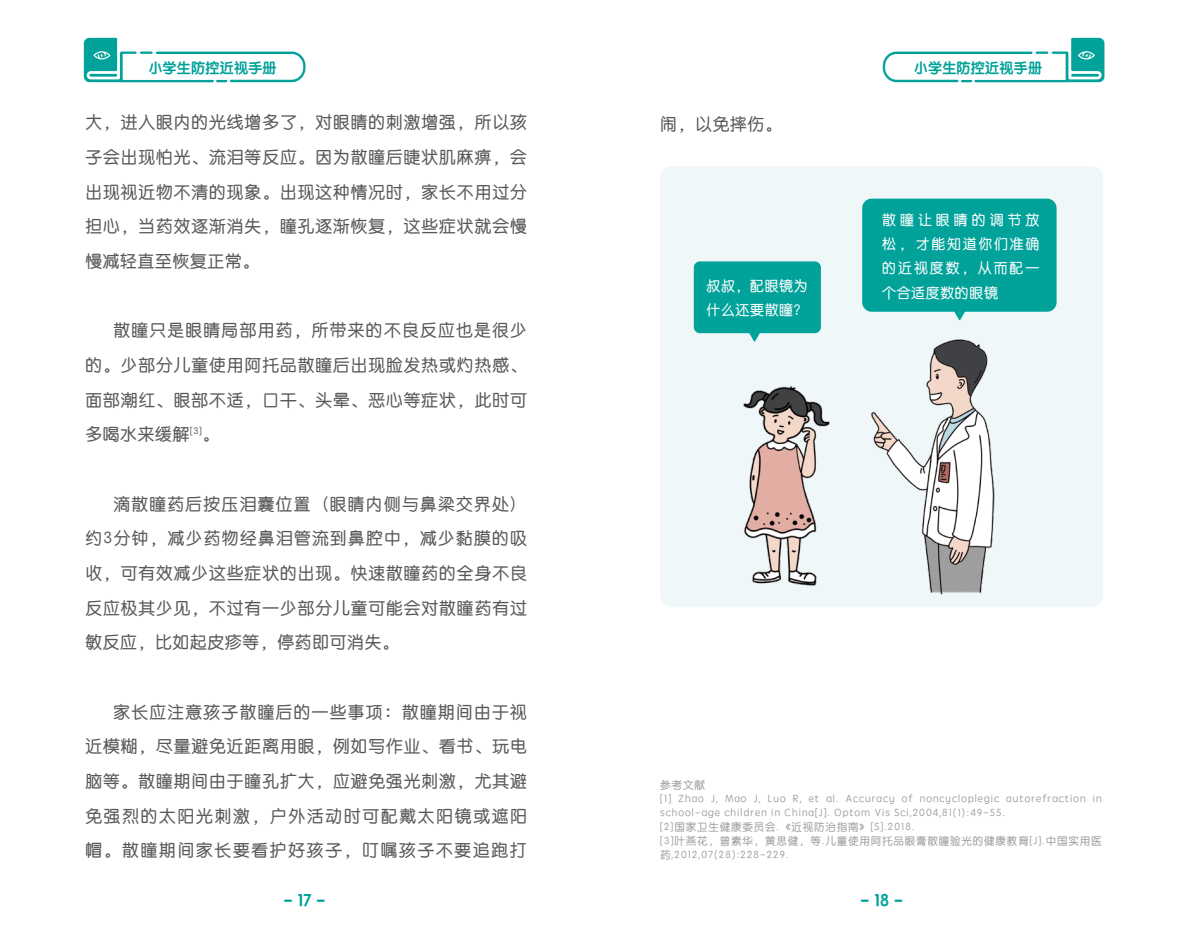
<style>
.page{position:relative;width:1191px;height:943px;background:#fff}
.page>*{position:absolute;margin:0;border:0;box-sizing:border-box;transform-origin:0 0}
.t1{font:17.5px "ST Yuanti SC Bold";color:#00a29a}
.t2{font:16.62px/34.6px "ST Yuanti SC Regular";letter-spacing:.065em;color:#595757;text-align:justify}
.t3{font:14px/24.2px "ST Yuanti SC Regular";letter-spacing:.13em;color:#fff;text-align:justify}
.t4{font:14px "ST Yuanti SC Bold";letter-spacing:.02em;color:#00a29a}
.t5{font:14px/24.2px "ST Yuanti SC Regular";letter-spacing:.05em;color:#fff}
.t6{font:10.5px/14px "ST Yuanti SC Regular";letter-spacing:.08em;color:#9fa0a0}
</style>
<div class="page">
<div style="left:660px;top:166px;width:443px;height:440px;background:#f0f7f8;border-radius:11px"></div>
<img style="left:731px;top:329px;width:264px;height:266px">
<div style="left:694px;top:261px;width:127px;height:72px;background:#00a29a;border-radius:6px"></div>
<svg style="left:749px;top:333px;width:11px;height:9px"></svg>
<div style="left:862px;top:199px;width:194px;height:113px;background:#00a29a;border-radius:9px"></div>
<svg style="left:954px;top:311px;width:11px;height:9px"></svg>
<svg style="left:84px;top:38px;width:51px;height:44px"></svg>
<svg style="left:141px;top:52px;width:164px;height:30px"></svg>
<hr style="left:122px;top:80px;width:91px;height:2px;background:#00a29a">
<svg style="left:882px;top:38px;width:222px;height:44px"></svg>
<hr style="left:975px;top:80px;width:91px;height:2px;background:#00a29a">
<p class="t4" style="left:148px;top:58px;width:130px">小学生防控近视手册</p>
<p class="t4" style="left:913px;top:58px;width:130px">小学生防控近视手册</p>
<p class="t2" style="left:85px;top:104px;width:443px">大，进入眼内的光线增多了，对眼睛的刺激增强，所以孩子会出现怕光、流泪等反应。因为散瞳后睫状肌麻痹，会出现视近物不清的现象。出现这种情况时，家长不用过分担心，当药效逐渐消失，瞳孔逐渐恢复，这些症状就会慢慢减轻直至恢复正常。</p>
<p class="t2" style="left:85px;top:312px;width:443px;text-indent:28px">散瞳只是眼睛局部用药，所带来的不良反应也是很少的。少部分儿童使用阿托品散瞳后出现脸发热或灼热感、面部潮红、眼部不适，口干、头晕、恶心等症状，此时可多喝水来缓解<sup>[3]</sup>。</p>
<p class="t2" style="left:85px;top:485px;width:443px;text-indent:28px">滴散瞳药后按压泪囊位置（眼睛内侧与鼻梁交界处）约3分钟，减少药物经鼻泪管流到鼻腔中，减少黏膜的吸收，可有效减少这些症状的出现。快速散瞳药的全身不良反应极其少见，不过有一少部分儿童可能会对散瞳药有过敏反应，比如起皮疹等，停药即可消失。</p>
<p class="t2" style="left:85px;top:693px;width:443px;text-indent:28px">家长应注意孩子散瞳后的一些事项：散瞳期间由于视近模糊，尽量避免近距离用眼，例如写作业、看书、玩电脑等。散瞳期间由于瞳孔扩大，应避免强光刺激，尤其避免强烈的太阳光刺激，户外活动时可配戴太阳镜或遮阳帽。散瞳期间家长要看护好孩子，叮嘱孩子不要追跑打</p>
<p class="t2" style="left:660px;top:105px;width:123px">闹，以免摔伤。</p>
<p class="t5" style="left:706px;top:273px;width:103px">叔叔，配眼镜为什么还要散瞳？</p>
<p class="t3" style="left:882px;top:207px;width:159px">散瞳让眼睛的调节放松，才能知道你们准确的近视度数，从而配一个合适度数的眼镜</p>
<p class="t6" style="left:660px;top:777px;width:443px">参考文献<br>[1] Zhao J, Mao J, Luo R, et al. Accuracy of noncycloplegic autorefraction in school-age children in China[J]. Optom Vis Sci,2004,81(1):49-55.<br>[2]国家卫生健康委员会.《近视防治指南》[S].2018.<br>[3]叶燕花，曾素华，黄思健，等.儿童使用阿托品眼膏散瞳验光的健康教育[J].中国实用医药,2012,07(28):228-229.</p>
<p class="t1" style="left:283px;top:887px;width:44px">- 17 -</p>
<p class="t1" style="left:860px;top:887px;width:45px">- 18 -</p>
</div>
